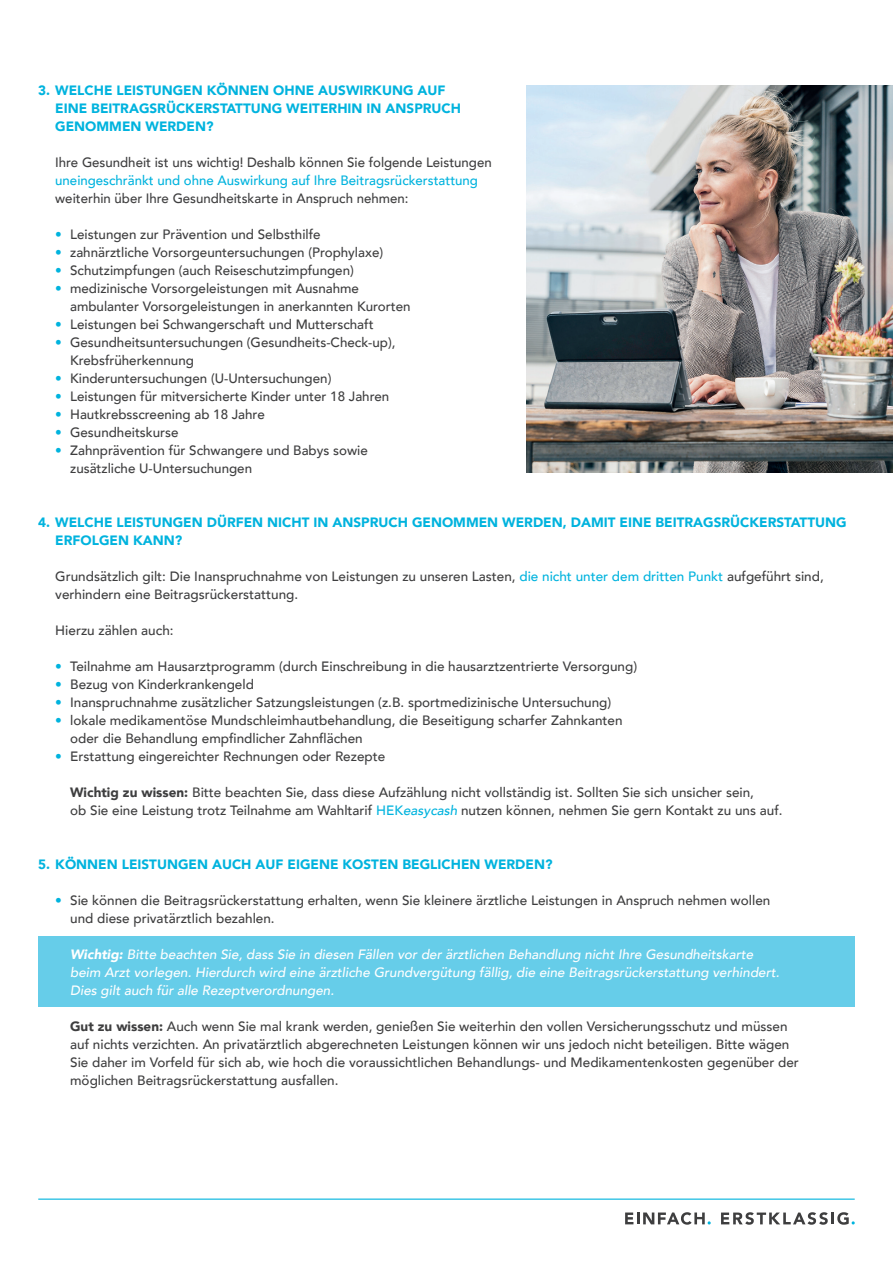
<style>
.page{position:relative;width:893px;height:1263px;background:#fff}
.page>*{position:absolute;margin:0;border:0;box-sizing:border-box;transform-origin:0 0}
.t1{font:500 13.5px/18px "Avenir";color:#3e3e3f}
.t2{font:900 13.5px/18px "Avenir";color:#00b3de}
.t3{font:italic 500 13.5px/18px "Avenir";color:#fff}
.t4{font:500 13.5px "Avenir";color:#00b3de}
.s1{color:#00b3de}
.s2{font-weight:900}
.s3{font-style:italic;color:#00b3de}
</style>
<div class="page">
<img style="left:527px;top:85px;width:366px;height:388px">
<div style="left:38px;top:936px;width:817px;height:70px;background:#66cde9"></div>
<hr style="left:38px;top:1198px;width:817px;height:2px;background:#00b4de">
<svg style="left:625px;top:1212px;width:86px;height:13px"></svg>
<svg style="left:721px;top:1212px;width:134px;height:13px"></svg>
<p class="t2" style="left:55px;top:80px;width:407px;text-indent:-17px">3. WELCHE LEISTUNGEN KÖNNEN OHNE AUSWIRKUNG AUF<br>EINE BEITRAGSRÜCKERSTATTUNG WEITERHIN IN ANSPRUCH<br>GENOMMEN WERDEN?</p>
<p class="t1" style="left:55px;top:152px;width:438px">Ihre Gesundheit ist uns wichtig! Deshalb können Sie folgende Leistungen</p>
<p class="t4" style="left:55px;top:168px;width:424px">uneingeschränkt und ohne Auswirkung auf Ihre Beitragsrückerstattung</p>
<p class="t1" style="left:55px;top:188px;width:355px">weiterhin über Ihre Gesundheitskarte in Anspruch nehmen:</p>
<p class="t1" style="left:55px;top:224px;width:267px"><span class="s1">•</span> Leistungen zur Prävention und Selbsthilfe</p>
<p class="t1" style="left:55px;top:242px;width:329px"><span class="s1">•</span> zahnärztliche Vorsorgeuntersuchungen (Prophylaxe)</p>
<p class="t1" style="left:55px;top:260px;width:300px"><span class="s1">•</span> Schutzimpfungen (auch Reiseschutzimpfungen)</p>
<p class="t1" style="left:70px;top:278px;width:342px;text-indent:-15px"><span class="s1">•</span> medizinische Vorsorgeleistungen mit Ausnahme ambulanter Vorsorgeleistungen in anerkannten Kurorten</p>
<p class="t1" style="left:55px;top:314px;width:320px"><span class="s1">•</span> Leistungen bei Schwangerschaft und Mutterschaft</p>
<p class="t1" style="left:70px;top:332px;width:327px;text-indent:-15px"><span class="s1">•</span> Gesundheitsuntersuchungen (Gesundheits-Check-up),<br>Krebsfrüherkennung</p>
<p class="t1" style="left:55px;top:368px;width:278px"><span class="s1">•</span> Kinderuntersuchungen (U-Untersuchungen)</p>
<p class="t1" style="left:55px;top:386px;width:335px"><span class="s1">•</span> Leistungen für mitversicherte Kinder unter 18 Jahren</p>
<p class="t1" style="left:55px;top:404px;width:211px"><span class="s1">•</span> Hautkrebsscreening ab 18 Jahre</p>
<p class="t1" style="left:55px;top:422px;width:125px"><span class="s1">•</span> Gesundheitskurse</p>
<p class="t1" style="left:70px;top:440px;width:299px;text-indent:-15px"><span class="s1">•</span> Zahnprävention für Schwangere und Babys sowie zusätzliche U-Untersuchungen</p>
<p class="t2" style="left:55px;top:512px;width:793px;text-indent:-17px">4. WELCHE LEISTUNGEN DÜRFEN NICHT IN ANSPRUCH GENOMMEN WERDEN, DAMIT EINE BEITRAGSRÜCKERSTATTUNG<br>ERFOLGEN KANN?</p>
<p class="t1" style="left:55px;top:566px;width:770px">Grundsätzlich gilt: Die Inanspruchnahme von Leistungen zu unseren Lasten, <span class="s1">die nicht unter dem dritten Punkt</span> aufgeführt sind, verhindern eine Beitragsrückerstattung.</p>
<p class="t1" style="left:55px;top:620px;width:120px">Hierzu zählen auch:</p>
<p class="t1" style="left:55px;top:656px;width:583px"><span class="s1">•</span> Teilnahme am Hausarztprogramm (durch Einschreibung in die hausarztzentrierte Versorgung)</p>
<p class="t1" style="left:55px;top:674px;width:200px"><span class="s1">•</span> Bezug von Kinderkrankengeld</p>
<p class="t1" style="left:55px;top:692px;width:557px"><span class="s1">•</span> Inanspruchnahme zusätzlicher Satzungsleistungen (z.B. sportmedizinische Untersuchung)</p>
<p class="t1" style="left:70px;top:710px;width:554px;text-indent:-15px"><span class="s1">•</span> lokale medikamentöse Mundschleimhautbehandlung, die Beseitigung scharfer Zahnkanten oder die Behandlung empfindlicher Zahnflächen</p>
<p class="t1" style="left:55px;top:746px;width:331px"><span class="s1">•</span> Erstattung eingereichter Rechnungen oder Rezepte</p>
<p class="t1" style="left:70px;top:782px;width:714px"><span class="s2">Wichtig zu wissen:</span> Bitte beachten Sie, dass diese Aufzählung nicht vollständig ist. Sollten Sie sich unsicher sein,<br>ob Sie eine Leistung trotz Teilnahme am Wahltarif <span class="s1">HEK</span><span class="s3">easycash</span> nutzen können, nehmen Sie gern Kontakt zu uns auf.</p>
<p class="t2" style="left:38px;top:854px;width:516px">5. KÖNNEN LEISTUNGEN AUCH AUF EIGENE KOSTEN BEGLICHEN WERDEN?</p>
<p class="t1" style="left:70px;top:890px;width:702px;text-indent:-15px"><span class="s1">•</span> Sie können die Beitragsrückerstattung erhalten, wenn Sie kleinere ärztliche Leistungen in Anspruch nehmen wollen und diese privatärztlich bezahlen.</p>
<p class="t3" style="left:70px;top:945px;width:711px"><span class="s2">Wichtig:</span> Bitte beachten Sie, dass Sie in diesen Fällen vor der ärztlichen Behandlung nicht Ihre Gesundheitskarte beim Arzt vorlegen. Hierdurch wird eine ärztliche Grundvergütung fällig, die eine Beitragsrückerstattung verhindert.<br>Dies gilt auch für alle Rezeptverordnungen.</p>
<p class="t1" style="left:70px;top:1016px;width:730px"><span class="s2">Gut zu wissen:</span> Auch wenn Sie mal krank werden, genießen Sie weiterhin den vollen Versicherungsschutz und müssen auf nichts verzichten. An privatärztlich abgerechneten Leistungen können wir uns jedoch nicht beteiligen. Bitte wägen Sie daher im Vorfeld für sich ab, wie hoch die voraussichtlichen Behandlungs- und Medikamentenkosten gegenüber der möglichen Beitragsrückerstattung ausfallen.</p>
</div>
